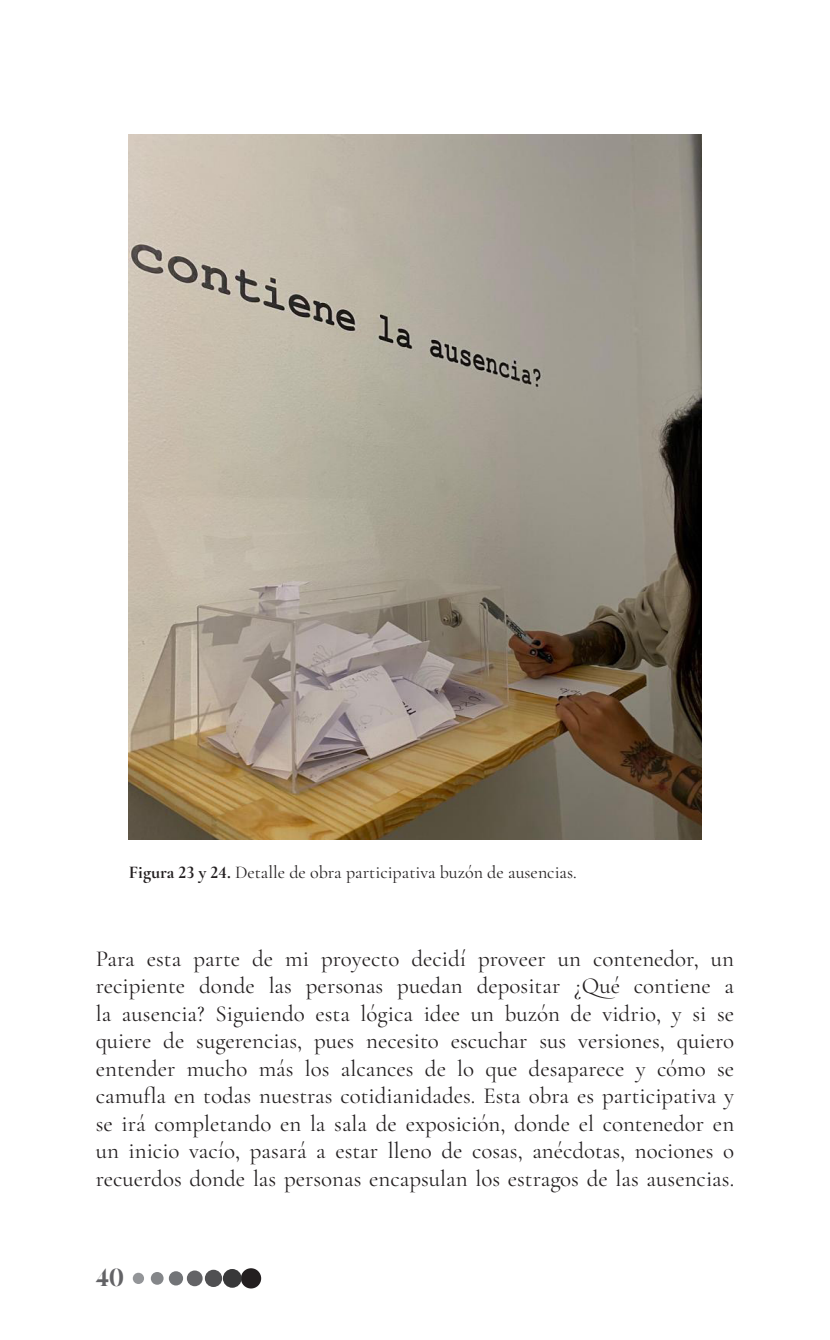
<style>
.page{position:relative;width:830px;height:1340px;background:#fff}
.page>*{position:absolute;margin:0;border:0;box-sizing:border-box;transform-origin:0 0}
._2párrafos{font:22.95px/27.4px "Cormorant Garamond";color:#231f20;text-align:justify}
.t1{font:22.5px "Gloock";color:#636366}
.figuras{font:18px "Cormorant Garamond";color:#231f20}
.s1{font-weight:700}
</style>
<div class="page">
<div style="left:241px;top:1268px;width:20px;height:20px;background:#231f20;border-radius:50%"></div>
<div style="left:223px;top:1268px;width:18px;height:19px;background:#383839;border-radius:50%"></div>
<div style="left:205px;top:1269px;width:17px;height:17px;background:#505052;border-radius:50%"></div>
<div style="left:187px;top:1270px;width:15px;height:16px;background:#636366;border-radius:50%"></div>
<div style="left:169px;top:1271px;width:14px;height:14px;background:#727477;border-radius:50%"></div>
<div style="left:151px;top:1271px;width:12px;height:13px;background:#848689;border-radius:50%"></div>
<div style="left:133px;top:1272px;width:11px;height:11px;background:#939598;border-radius:50%"></div>
<img style="left:129px;top:134px;width:571px;height:705px">
<p class="figuras" style="left:129px;top:861px;width:449px"><span class="s1">Figura 23 y 24.</span> Detalle de obra participativa buzón de ausencias.</p>
<p class="_2párrafos" style="left:96px;top:944px;width:639px">Para esta parte de mi proyecto decidí proveer un contenedor, un recipiente donde las personas puedan depositar ¿Qué contiene a la ausencia? Siguiendo esta lógica idee un buzón de vidrio, y si se quiere de sugerencias, pues necesito escuchar sus versiones, quiero entender mucho más los alcances de lo que desaparece y cómo se camufla en todas nuestras cotidianidades. Esta obra es participativa y se irá completando en la sala de exposición, donde el contenedor en un inicio vacío, pasará a estar lleno de cosas, anécdotas, nociones o recuerdos donde las personas encapsulan los estragos de las ausencias.</p>
<p class="t1" style="left:96px;top:1263px;width:30px">40</p>
</div>
